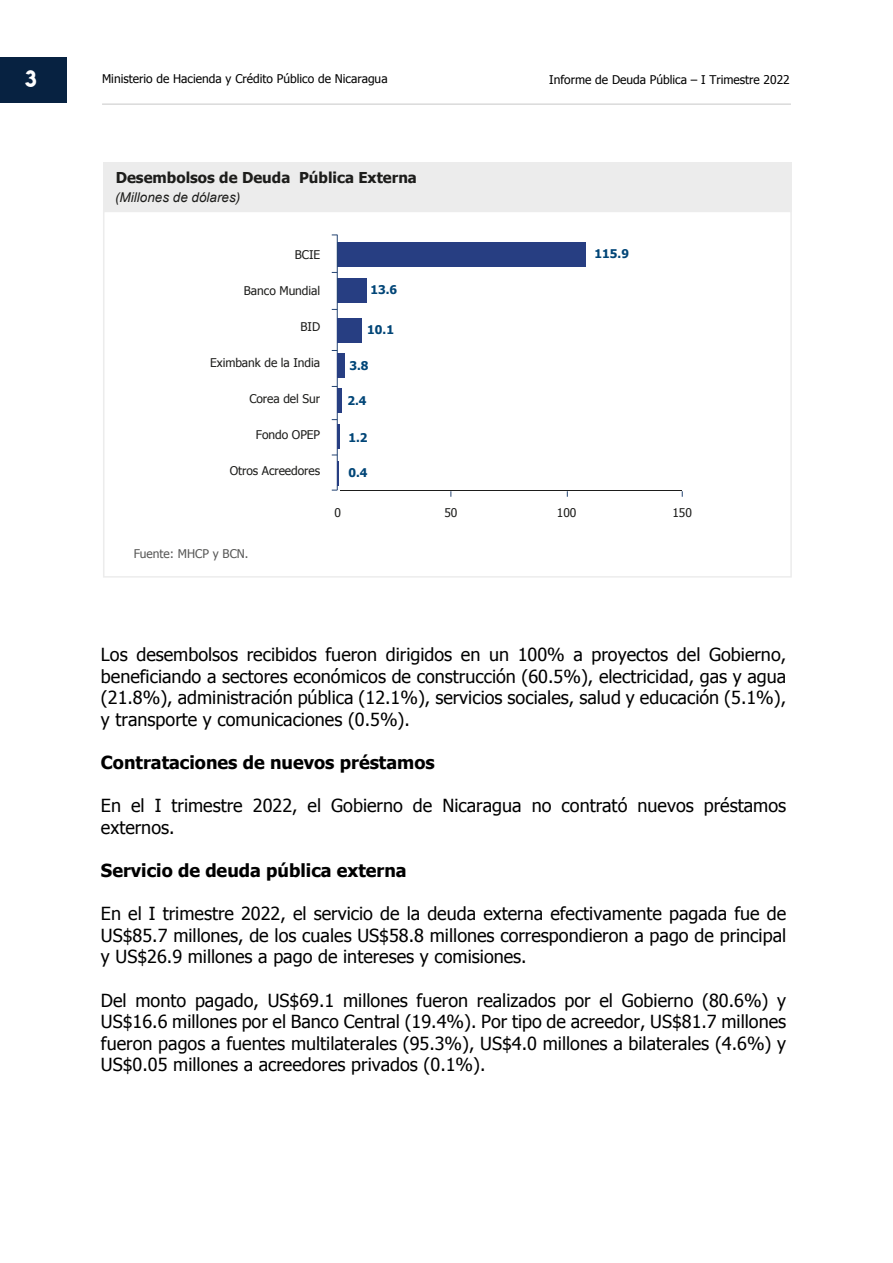
<style>
.page{position:relative;width:893px;height:1263px;background:#fff}
.page>*{position:absolute;margin:0;border:0;box-sizing:border-box;transform-origin:0 0}
.t1{font:21px "Lemon Milk";color:#fff}
.t2{font:18px/21.6px "Tahoma";color:#000;text-align:justify}
.t3{font:700 18px "Tahoma";color:#000}
.t4{font:700 15px "Tahoma";color:#1d1d1b}
.t5{font:italic 13.5px "Arial";color:#1d1d1b}
.t6{font:12px "Tahoma";color:#000}
.t7{font:12px "Tahoma";letter-spacing:-.005em;color:#1d1d1b}
.t8{font:700 12px "Tahoma";color:#004577}
.t9{font:12px "Tahoma";color:#575756}
</style>
<div class="page">
<hr style="left:102px;top:103px;width:689px;height:2px;background:#dadada">
<div style="left:103px;top:163px;width:689px;height:49px;background:#ececec"></div>
<div style="left:103px;top:211px;width:689px;height:367px;border:2px solid #ececec"></div>
<div style="left:337px;top:278px;width:29px;height:24px;background:#273e82"></div>
<hr style="left:340px;top:490px;width:342px;height:1px;background:#1d1d1b">
<div style="left:337px;top:242px;width:249px;height:25px;background:#273e82"></div>
<hr style="left:337px;top:235px;width:1px;height:255px;background:#244472">
<div style="left:337px;top:318px;width:25px;height:24px;background:#273e82"></div>
<div style="left:337px;top:354px;width:8px;height:24px;background:#273e82"></div>
<hr style="left:338px;top:388px;width:4px;height:25px;background:#273e82">
<hr style="left:338px;top:425px;width:2px;height:24px;background:#273e82">
<hr style="left:337px;top:462px;width:2px;height:24px;background:#273e82">
<div style="left:0;top:58px;width:66px;height:45px;background:#072241"></div>
<p class="t1" style="left:25px;top:64px;width:13px">3</p>
<p class="t6" style="left:102px;top:70px;width:287px">Ministerio de Hacienda y Crédito Público de Nicaragua</p>
<p class="t6" style="left:549px;top:71px;width:242px">Informe de Deuda Pública – I Trimestre 2022</p>
<p class="t4" style="left:116px;top:167px;width:303px">Desembolsos de Deuda Pública Externa</p>
<p class="t5" style="left:115px;top:189px;width:127px">(Millones de dólares)</p>
<p class="t7" style="left:295px;top:247px;width:27px">BCIE</p>
<p class="t7" style="left:244px;top:283px;width:78px">Banco Mundial</p>
<p class="t7" style="left:301px;top:319px;width:21px">BID</p>
<p class="t7" style="left:210px;top:355px;width:112px">Eximbank de la India</p>
<p class="t7" style="left:249px;top:391px;width:72px">Corea del Sur</p>
<p class="t7" style="left:256px;top:427px;width:66px">Fondo OPEP</p>
<p class="t7" style="left:230px;top:463px;width:92px">Otros Acreedores</p>
<p class="t9" style="left:134px;top:546px;width:116px">Fuente: MHCP y BCN.</p>
<p class="t8" style="left:370px;top:281px;width:28px">13.6</p>
<p class="t8" style="left:367px;top:321px;width:28px">10.1</p>
<p class="t8" style="left:349px;top:357px;width:21px">3.8</p>
<p class="t8" style="left:347px;top:392px;width:21px">2.4</p>
<p class="t8" style="left:348px;top:429px;width:21px">1.2</p>
<p class="t8" style="left:348px;top:464px;width:21px">0.4</p>
<p class="t8" style="left:595px;top:245px;width:36px">115.9</p>
<p class="t7" style="left:334px;top:505px;width:8px">0</p>
<p class="t7" style="left:444px;top:505px;width:15px">50</p>
<p class="t7" style="left:557px;top:505px;width:21px">100</p>
<p class="t7" style="left:672px;top:505px;width:21px">150</p>
<p class="t2" style="left:101px;top:643px;width:687px">Los desembolsos recibidos fueron dirigidos en un 100% a proyectos del Gobierno, beneficiando a sectores económicos de construcción (60.5%), electricidad, gas y agua (21.8%), administración pública (12.1%), servicios sociales, salud y educación (5.1%), y transporte y comunicaciones (0.5%).</p>
<p class="t3" style="left:101px;top:750px;width:335px">Contrataciones de nuevos préstamos</p>
<p class="t2" style="left:101px;top:794px;width:687px">En el I trimestre 2022, el Gobierno de Nicaragua no contrató nuevos préstamos externos.</p>
<p class="t3" style="left:101px;top:858px;width:307px">Servicio de deuda pública externa</p>
<p class="t2" style="left:101px;top:902px;width:687px">En el I trimestre 2022, el servicio de la deuda externa efectivamente pagada fue de US$85.7 millones, de los cuales US$58.8 millones correspondieron a pago de principal y US$26.9 millones a pago de intereses y comisiones.</p>
<p class="t2" style="left:101px;top:988px;width:687px">Del monto pagado, US$69.1 millones fueron realizados por el Gobierno (80.6%) y US$16.6 millones por el Banco Central (19.4%). Por tipo de acreedor, US$81.7 millones fueron pagos a fuentes multilaterales (95.3%), US$4.0 millones a bilaterales (4.6%) y US$0.05 millones a acreedores privados (0.1%).</p>
</div>
